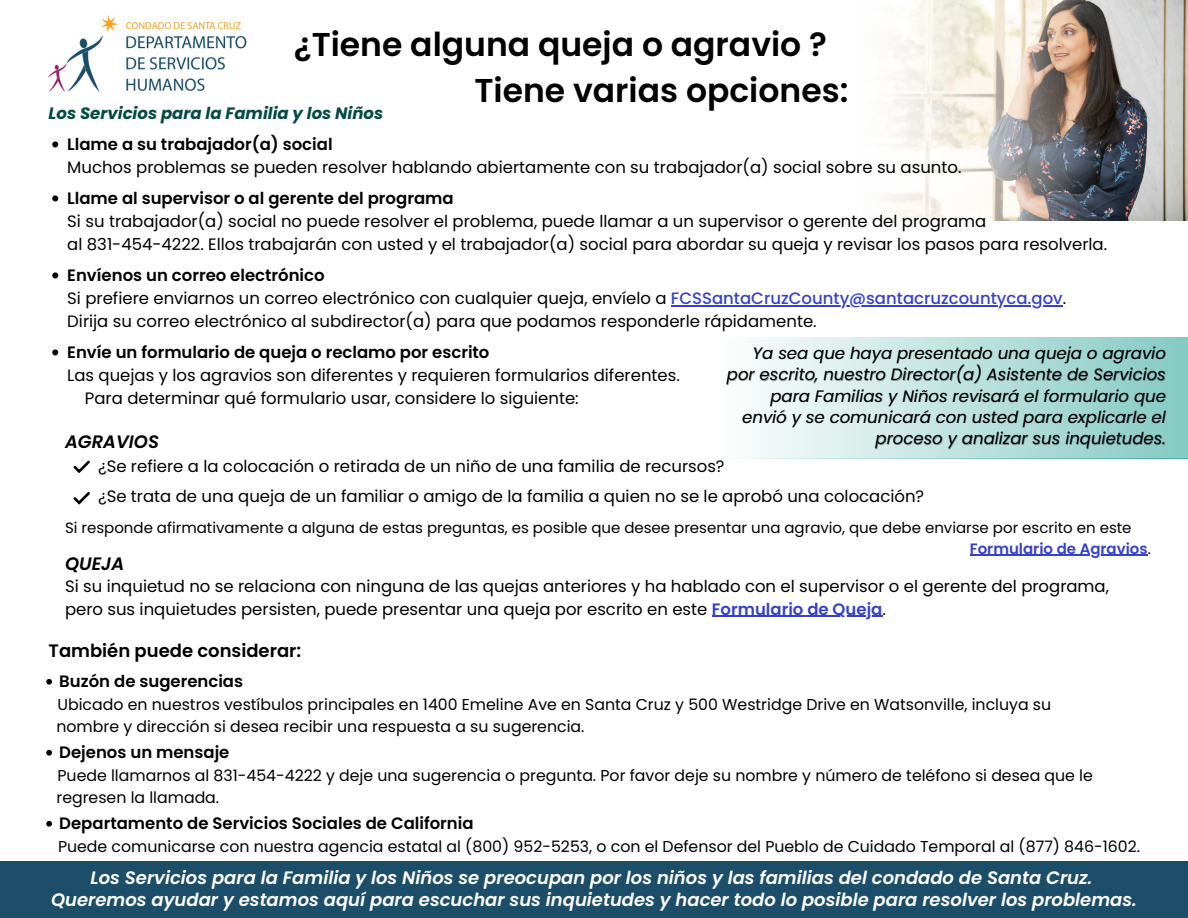
<style>
.page{position:relative;width:1188px;height:918px;background:#fff}
.page>*{position:absolute;margin:0;border:0;box-sizing:border-box;transform-origin:0 0}
.t1{font:600 33px/46.2px "Poppins";color:#000}
.t2{font:italic 600 18px/22.5px "Poppins";color:#fff;text-align:center}
.t3{font:600 18px "Poppins";color:#000}
.t4{font:italic 600 18px "Poppins";color:#000}
.t5{font:16.5px/23px "Poppins";color:#000}
.t6{font:italic 16.5px "Poppins";color:#000}
.t7{font:600 16.5px "Poppins";color:#000}
.t8{font:italic 700 16.5px "Poppins";color:#044b44}
.t9{font:15.75px/22px "Poppins";color:#000}
.t10{font:15px "Poppins";color:#000}
.t11{font:600 15px "Poppins";color:#3641cb}
.s1{font-weight:500;color:#3641cb}
.s2{font-weight:600}
.s3{font-weight:400;color:#000}
.s4{font-weight:600;color:#3641cb}
</style>
<div class="page">
<img style="left:1120px;top:0;width:68px;height:220px">
<img style="left:891px;top:0;width:229px;height:221px">
<svg style="left:73px;top:461px;width:17px;height:12px"></svg>
<svg style="left:73px;top:492px;width:17px;height:12px"></svg>
<div style="left:0;top:861px;width:1188px;height:57px;background:#1c4e69"></div>
<div style="left:714px;top:337px;width:474px;height:121px;background:linear-gradient(to right,#fff,#85cac3)"></div>
<img style="left:49px;top:16px;width:198px;height:76px">
<svg style="left:52px;top:141px;width:6px;height:6px"></svg>
<svg style="left:52px;top:195px;width:6px;height:6px"></svg>
<svg style="left:52px;top:272px;width:6px;height:6px"></svg>
<hr style="left:671px;top:305px;width:392px;height:1px;background:#3641cb">
<svg style="left:52px;top:349px;width:6px;height:6px"></svg>
<hr style="left:970px;top:555px;width:178px;height:1px;background:#3641cb">
<hr style="left:712px;top:616px;width:170px;height:1px;background:#3641cb">
<svg style="left:46px;top:679px;width:6px;height:6px"></svg>
<svg style="left:46px;top:750px;width:6px;height:6px"></svg>
<svg style="left:46px;top:821px;width:6px;height:6px"></svg>
<h3 class="t1" style="left:475px;top:22px;width:375px;text-indent:-181px">¿Tiene alguna queja o agravio ?<br>Tiene varias opciones:</h3>
<p class="t7" style="left:67px;top:133px;width:267px">Llame a su trabajador(a) social</p>
<h4 class="t5" style="left:67px;top:156px;width:896px">Muchos problemas se pueden resolver hablando abiertamente con su trabajador(a) social sobre su asunto.</h4>
<p class="t7" style="left:67px;top:187px;width:388px">Llame al supervisor o al gerente del programa</p>
<h4 class="t5" style="left:67px;top:210px;width:1041px">Si su trabajador(a) social no puede resolver el problema, puede llamar a un supervisor o gerente del programa<br>al 831-454-4222. Ellos trabajarán con usted y el trabajador(a) social para abordar su queja y revisar los pasos para resolverla.</h4>
<p class="t7" style="left:67px;top:264px;width:259px">Envíenos un correo electrónico</p>
<h4 class="t5" style="left:67px;top:287px;width:1000px">Si prefiere enviarnos un correo electrónico con cualquier queja, envíelo a <span class="s1">FCSSantaCruzCounty@santacruzcountyca.gov</span>.</h4>
<p class="t5" style="left:67px;top:306px;width:751px;line-height:31px">Dirija su correo electrónico al subdirector(a) para que podamos responderle rápidamente.<br><span class="s2">Envíe un formulario de queja o reclamo por escrito</span></p>
<h4 class="t5" style="left:85px;top:364px;width:596px;text-indent:-18px">Las quejas y los agravios son diferentes y requieren formularios diferentes.<br>Para determinar qué formulario usar, considere lo siguiente:</h4>
<p class="t8" style="left:49px;top:102px;width:336px">Los Servicios para la Familia y los Niños</p>
<h4 class="t6" style="left:753px;top:341px;width:415px">Ya sea que haya presentado una queja o agravio</h4>
<h3 class="t6" style="left:727px;top:363px;width:441px">por escrito, nuestro Director(a) Asistente de Servicios</h3>
<p class="t6" style="left:770px;top:384px;width:397px">para Familias y Niños revisará el formulario que</p>
<p class="t6" style="left:742px;top:406px;width:425px">envió y se comunicará con usted para explicarle el</p>
<p class="t6" style="left:876px;top:427px;width:292px">proceso y analizar sus inquietudes.</p>
<h4 class="t4" style="left:65px;top:429px;width:96px">AGRAVIOS</h4>
<h4 class="t5" style="left:98px;top:455px;width:628px">¿Se refiere a la colocación o retirada de un niño de una familia de recursos?</h4>
<h2 class="t5" style="left:98px;top:484px;width:828px">¿Se trata de una queja de un familiar o amigo de la familia a quien no se le aprobó una colocación?</h2>
<p class="t10" style="left:65px;top:518px;width:1068px">Si responde afirmativamente a alguna de estas preguntas, es posible que desee presentar una agravio, que debe enviarse por escrito en este</p>
<p class="t11" style="left:970px;top:538px;width:183px">Formulario de Agravios<span class="s3">.</span></p>
<p class="t4" style="left:65px;top:551px;width:61px">QUEJA</p>
<p class="t5" style="left:65px;top:575px;width:1046px;line-height:22.5px">Si su inquietud no se relaciona con ninguna de las quejas anteriores y ha hablado con el supervisor o el gerente del programa, pero sus inquietudes persisten, puede presentar una queja por escrito en este <span class="s4">Formulario de Queja</span>.</p>
<p class="t3" style="left:49px;top:638px;width:254px">También puede considerar:</p>
<p class="t7" style="left:59px;top:670px;width:185px">Buzón de sugerencias</p>
<p class="t9" style="left:58px;top:693px;width:995px">Ubicado en nuestros vestíbulos principales en 1400 Emeline Ave en Santa Cruz y 500 Westridge Drive en Watsonville, incluya su</p>
<p class="t9" style="left:56px;top:715px;width:530px">nombre y dirección si desea recibir una respuesta a su sugerencia.</p>
<p class="t7" style="left:59px;top:741px;width:172px">Dejenos un mensaje</p>
<h3 class="t9" style="left:56px;top:764px;width:1038px">Puede llamarnos al 831-454-4222 y deje una sugerencia o pregunta. Por favor deje su nombre y número de teléfono si desea que le regresen la llamada.</h3>
<p class="t7" style="left:59px;top:812px;width:416px">Departamento de Servicios Sociales de California</p>
<p class="t9" style="left:58px;top:835px;width:1084px">Puede comunicarse con nuestra agencia estatal al (800) 952-5253, o con el Defensor del Pueblo de Cuidado Temporal al (877) 846-1602.</p>
<p class="t2" style="left:51px;top:866px;width:1087px">Los Servicios para la Familia y los Niños se preocupan por los niños y las familias del condado de Santa Cruz.<br>Queremos ayudar y estamos aquí para escuchar sus inquietudes y hacer todo lo posible para resolver los problemas.</p>
</div>
